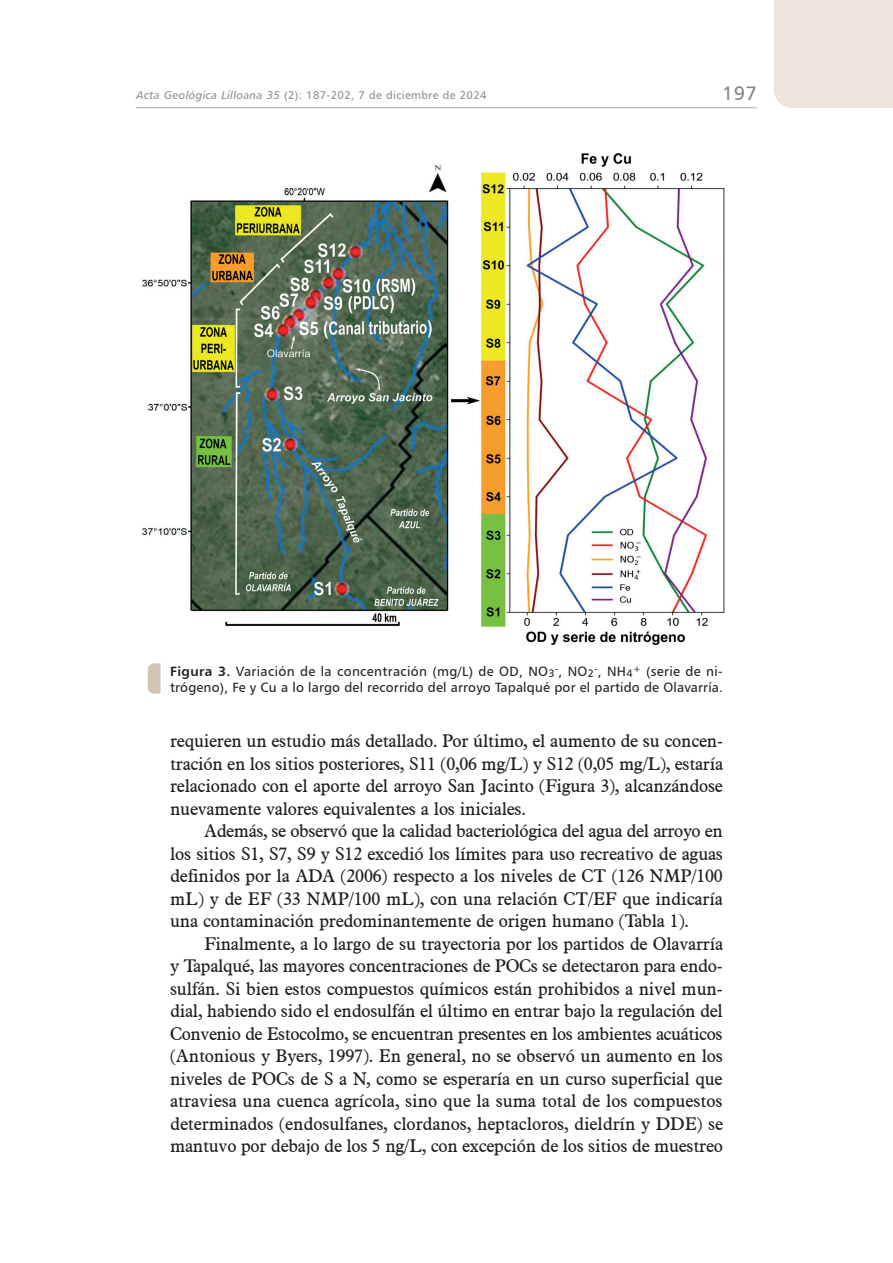
<style>
.page{position:relative;width:893px;height:1263px;background:#fff}
.page>*{position:absolute;margin:0;border:0;box-sizing:border-box;transform-origin:0 0}
.t1{font:19.5px "Humanist 777 BT Roman B";color:#808285}
.t2{font:18px/22.5px "Aldine 721 BT";letter-spacing:-.015em;color:#231f20;text-align:justify}
.t3{font:13.5px/16.5px "Humanist 777 BT Roman B";letter-spacing:.015em;color:#231f20}
.t4{font:11.25px "Humanist 777 BT Roman B";letter-spacing:.03em;color:#8a8c8f}
.s1{font-family:"Humanist 777 BT Italic B"}
.s2{font-family:"Humanist 777 BT Bold B"}
</style>
<div class="page">
<hr style="left:136px;top:107px;width:621px;height:1px;background:#a8a9ad">
<div style="left:774px;top:0;width:119px;height:108px;background:#ebe4dc"></div>
<img style="left:141px;top:153px;width:584px;height:493px">
<svg style="left:148px;top:663px;width:13px;height:31px"></svg>
<p class="t4" style="left:136px;top:88px;width:352px"><span class="s1">Acta Geológica Lilloana 35</span> (2): 187-202, 7 de diciembre de 2024</p>
<p class="t1" style="left:722px;top:81px;width:36px">197</p>
<p class="t3" style="left:170px;top:662px;width:554px"><span class="s2">Figura 3.</span> Variación de la concentración (mg/L) de OD, NO<sub>3</sub><sup>-</sup>, NO<sub>2</sub><sup>-</sup>, NH<sub>4</sub><sup>+</sup> (serie de ni&shy;trógeno), Fe y Cu a lo largo del recorrido del arroyo Tapalqué por el partido de Olavarría.</p>
<p class="t2" style="left:170px;top:729px;width:554px">requieren un estudio más detallado. Por último, el aumento de su concen&shy;tración en los sitios posteriores, S11 (0,06 mg/L) y S12 (0,05 mg/L), estaría relacionado con el aporte del arroyo San Jacinto (Figura 3), alcanzándose nuevamente valores equivalentes a los iniciales.</p>
<p class="t2" style="left:170px;top:819px;width:554px;text-indent:34px">Además, se observó que la calidad bacteriológica del agua del arroyo en los sitios S1, S7, S9 y S12 excedió los límites para uso recreativo de aguas definidos por la ADA (2006) respecto a los niveles de CT (126 NMP/100 mL) y de EF (33 NMP/100 mL), con una relación CT/EF que indicaría una contaminación predominantemente de origen humano (Tabla 1).</p>
<p class="t2" style="left:170px;top:932px;width:554px;text-indent:34px">Finalmente, a lo largo de su trayectoria por los partidos de Olavarría y Tapalqué, las mayores concentraciones de POCs se detectaron para endo&shy;sulfán. Si bien estos compuestos químicos están prohibidos a nivel mun&shy;dial, habiendo sido el endosulfán el último en entrar bajo la regulación del Convenio de Estocolmo, se encuentran presentes en los ambientes acuáticos (Antonious y Byers, 1997). En general, no se observó un aumento en los niveles de POCs de S a N, como se esperaría en un curso superficial que atraviesa una cuenca agrícola, sino que la suma total de los compuestos determinados (endosulfanes, clordanos, heptacloros, dieldrín y DDE) se mantuvo por debajo de los 5 ng/L, con excepción de los sitios de muestreo</p>
</div>
